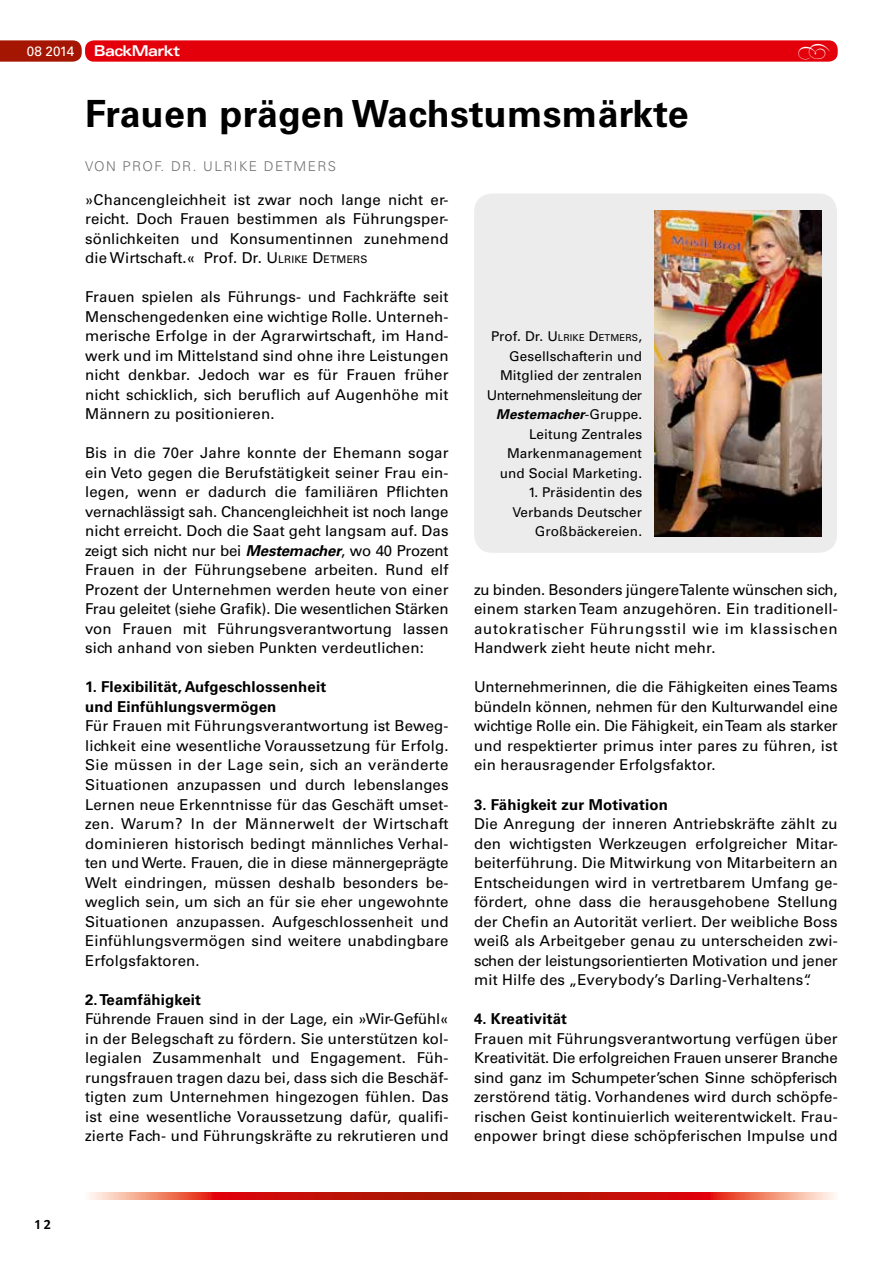
<style>
.page{position:relative;width:893px;height:1263px;background:#fff}
.page>*{position:absolute;margin:0;border:0;box-sizing:border-box;transform-origin:0 0}
.t1{font:700 37.5px "Univers LT Std";letter-spacing:.01em;color:#000}
.t2{font:33.75px "Woodtype Ornaments Std";color:#fff;scale:.93 1}
.t3{font:15px/19.5px "Univers LT Std";letter-spacing:.01em;color:#000;text-align:justify}
.t4{font:700 15px/19.5px "Univers LT Std";letter-spacing:.01em;color:#000}
.t5{font:700 expanded 14.85px "Univers LT Std";letter-spacing:-.05em;color:#fff;scale:.91 1}
.t6{font:13.5px/19.5px "Univers";letter-spacing:.01em;color:#000;text-align:right}
.t7{font:300 13.5px "Univers LT Std";letter-spacing:.11em;color:#6e6e6e}
.t8{font:13.5px "Univers LT Std";letter-spacing:-.02em;color:#fff}
.t9{font:700 13.5px "Meta Pro";color:#000}
.t10{font:9.45px "Univers";letter-spacing:.015em;color:#000}
.s1{font-style:inherit}
.s2{font-size:10.5px}
.s3{font-weight:700;font-style:italic}
.s4{font-size:13.5px}
</style>
<div class="page">
<div style="left:85px;top:40px;width:753px;height:22px;background:#e3000b;border-radius:9px"></div>
<svg style="left:0;top:40px;width:82px;height:22px;background:#a8220f"></svg>
<svg style="left:88px;top:1193px;width:747px;height:6px;background:#cf3a2d"></svg>
<div style="left:474px;top:193px;width:363px;height:360px;background:#ececec;border-radius:18px"></div>
<img style="left:655px;top:210px;width:166px;height:326px">
<p class="t8" style="left:27px;top:43px;width:49px">08 2014</p>
<p class="t5" style="left:94px;top:42px;width:96px">BackMarkt</p>
<h1 class="t1" style="left:85px;top:92px;width:605px">Frauen prägen Wachstumsmärkte</h1>
<p class="t7" style="left:85px;top:158px;width:252px">VON PROF. DR. ULRIKE DETMERS</p>
<h2 class="t2" style="left:798px;top:36px;width:35px">•</h2>
<p class="t9" style="left:35px;top:1216px;width:18px">12</p>
<p class="t3" style="left:85px;top:190px;width:365px">»Chancengleichheit ist zwar noch lange nicht er&shy;reicht. Doch Frauen bestimmen als Führungsper&shy;sönlichkeiten und Konsumentinnen zunehmend die Wirtschaft.« Prof. Dr. <span class="s1">U</span><span class="s2">LRIKE</span> <span class="s1">D</span><span class="s2">ETMERS</span></p>
<p class="t3" style="left:85px;top:287px;width:365px">Frauen spielen als Führungs- und Fachkräfte seit Menschengedenken eine wichtige Rolle. Unterneh&shy;merische Erfolge in der Agrarwirtschaft, im Hand&shy;werk und im Mittelstand sind ohne ihre Leistungen nicht denkbar. Jedoch war es für Frauen früher nicht schicklich, sich beruflich auf Augenhöhe mit Männern zu positionieren.</p>
<p class="t3" style="left:85px;top:443px;width:365px">Bis in die 70er Jahre konnte der Ehemann sogar ein Veto gegen die Berufstätigkeit seiner Frau ein&shy;legen, wenn er dadurch die familiären Pflichten vernachlässigt sah. Chancengleichheit ist noch lange nicht erreicht. Doch die Saat geht langsam auf. Das zeigt sich nicht nur bei <span class="s3">Mestemacher</span>, wo 40 Prozent Frauen in der Führungsebene arbeiten. Rund elf Prozent der Unternehmen werden heute von einer Frau geleitet (siehe Grafik). Die wesentlichen Stärken von Frauen mit Führungsverantwortung lassen sich anhand von sieben Punkten verdeutlichen:</p>
<p class="t4" style="left:85px;top:677px;width:243px">1. Flexibilität, Aufgeschlossenheit und Einfühlungsvermögen</p>
<p class="t3" style="left:85px;top:716px;width:365px">Für Frauen mit Führungsverantwortung ist Beweg&shy;lichkeit eine wesentliche Voraussetzung für Erfolg.<br>Sie müssen in der Lage sein, sich an veränderte Situationen anzupassen und durch lebenslanges Lernen neue Erkenntnisse für das Geschäft umset&shy;zen. Warum? In der Männerwelt der Wirtschaft dominieren historisch bedingt männliches Verhal&shy;ten und Werte. Frauen, die in diese männergeprägte Welt eindringen, müssen deshalb besonders be&shy;weglich sein, um sich an für sie eher ungewohnte Situationen anzupassen. Aufgeschlossenheit und Einfühlungsvermögen sind weitere unabdingbare Erfolgsfaktoren.</p>
<p class="t4" style="left:85px;top:989px;width:118px">2. Teamfähigkeit</p>
<p class="t3" style="left:85px;top:1009px;width:365px">Führende Frauen sind in der Lage, ein »Wir-Gefühl« in der Belegschaft zu fördern. Sie unterstützen kol&shy;legialen Zusammenhalt und Engagement. Füh&shy;rungsfrauen tragen dazu bei, dass sich die Beschäf&shy;tigten zum Unternehmen hingezogen fühlen. Das ist eine wesentliche Voraussetzung dafür, qualifi&shy;zierte Fach- und Führungskräfte zu rekrutieren und</p>
<p class="t10" style="left:491px;top:332px;width:153px"><span class="s4">Prof. Dr.</span> <span class="s4">U</span>LRIKE <span class="s4">D</span>ETMERS<span class="s4">,</span></p>
<p class="t6" style="left:487px;top:346px;width:157px">Gesellschafterin und<br>Mitglied der zentralen<br>Unternehmensleitung der<br><span class="s3">Mestemacher</span>-Gruppe.<br>Leitung Zentrales<br>Markenmanagement und Social Marketing.</p>
<p class="t6" style="left:512px;top:482px;width:131px">1. Präsidentin des<br>Verbands Deutscher<br>Großbäckereien.</p>
<p class="t3" style="left:474px;top:580px;width:365px">zu binden. Besonders jüngere Talente wünschen sich, einem starken Team anzugehören. Ein traditionell&shy;autokratischer Führungsstil wie im klassischen Handwerk zieht heute nicht mehr.</p>
<p class="t3" style="left:474px;top:677px;width:365px">Unternehmerinnen, die die Fähigkeiten eines Teams bündeln können, nehmen für den Kulturwandel eine wichtige Rolle ein. Die Fähigkeit, ein Team als starker und respektierter primus inter pares zu führen, ist ein herausragender Erfolgsfaktor.</p>
<p class="t4" style="left:474px;top:794px;width:195px">3. Fähigkeit zur Motivation</p>
<p class="t3" style="left:474px;top:814px;width:365px">Die Anregung der inneren Antriebskräfte zählt zu den wichtigsten Werkzeugen erfolgreicher Mitar&shy;beiterführung. Die Mitwirkung von Mitarbeitern an Entscheidungen wird in vertretbarem Umfang ge&shy;fördert, ohne dass die herausgehobene Stellung der Chefin an Autorität verliert. Der weibliche Boss weiß als Arbeitgeber genau zu unterscheiden zwi&shy;schen der leistungsorientierten Motivation und jener mit Hilfe des „Everybody’s Darling-Verhaltens“.</p>
<p class="t4" style="left:474px;top:1009px;width:94px">4. Kreativität</p>
<p class="t3" style="left:474px;top:1028px;width:365px">Frauen mit Führungsverantwortung verfügen über Kreativität. Die erfolgreichen Frauen unserer Branche sind ganz im Schumpeter’schen Sinne schöpferisch zerstörend tätig. Vorhandenes wird durch schöpfe&shy;rischen Geist kontinuierlich weiterentwickelt. Frau&shy;enpower bringt diese schöpferischen Impulse und</p>
</div>
